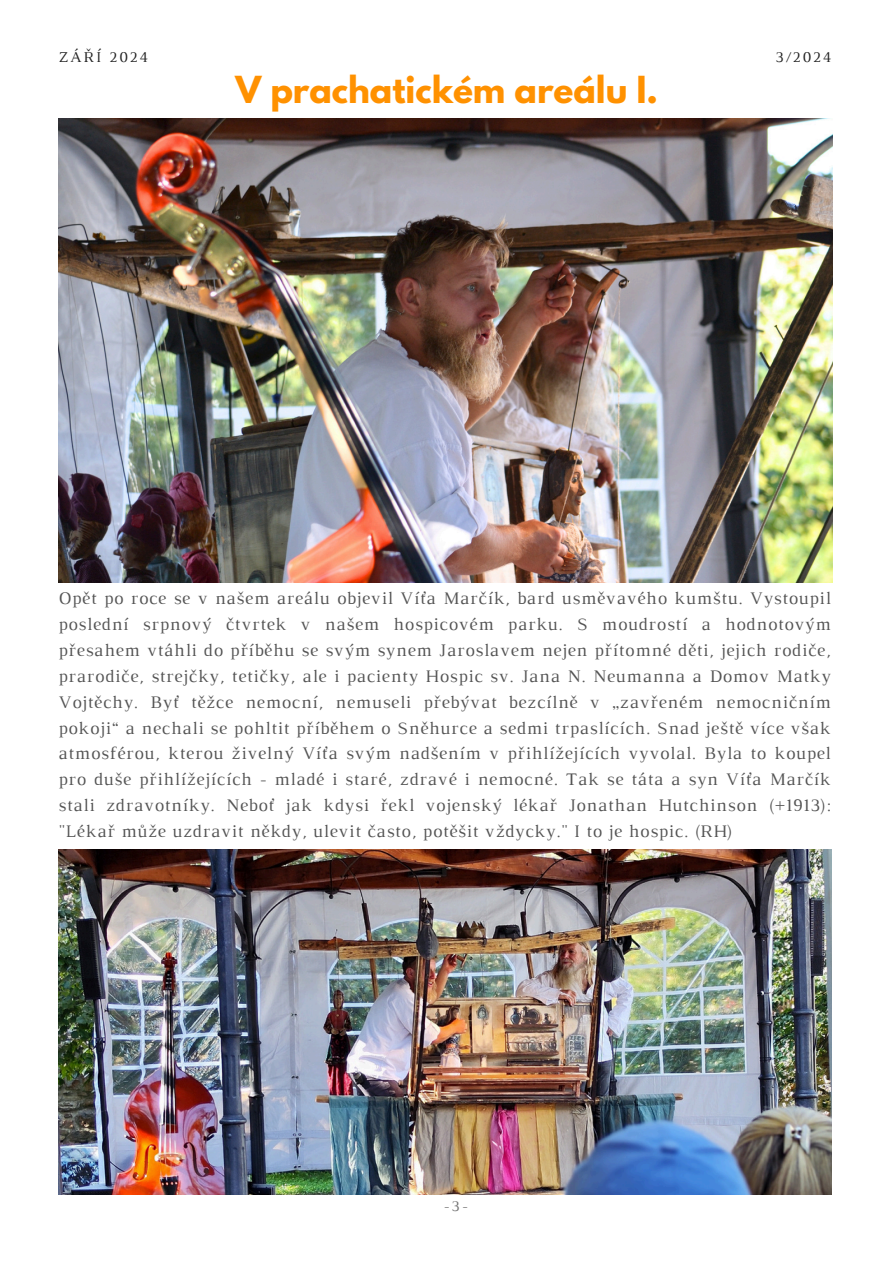
<style>
.page{position:relative;width:894px;height:1264px;background:#fff}
.page>*{position:absolute;margin:0;border:0;box-sizing:border-box;transform-origin:0 0}
.t1{font:700 33px "League Spartan";color:#ff9100}
.t2{font:18px/25.8px "Luthier";letter-spacing:.04em;color:#545454;text-align:justify}
.t3{font:15.3px "Luthier";letter-spacing:.14em;color:#222}
.t4{font:15.3px "Luthier";color:#737373}
</style>
<div class="page">
<img style="left:58px;top:849px;width:773px;height:344px">
<img style="left:58px;top:119px;width:773px;height:463px">
<p class="t3" style="left:58px;top:51px;width:91px">ZÁŘÍ 2024</p>
<p class="t3" style="left:775px;top:51px;width:58px">3/2024</p>
<p class="t1" style="left:235px;top:73px;width:424px">V prachatickém areálu I.</p>
<p class="t2" style="left:58px;top:586px;width:773px">Opět po roce se v našem areálu objevil Víťa Marčík, bard usměvavého kumštu. Vystoupil poslední srpnový čtvrtek v našem hospicovém parku. S moudrostí a hodnotovým přesahem vtáhli do příběhu se svým synem Jaroslavem nejen přítomné děti, jejich rodiče, prarodiče, strejčky, tetičky, ale i pacienty Hospic sv. Jana N. Neumanna a Domov Matky Vojtěchy. Byť těžce nemocní, nemuseli přebývat bezcílně v „zavřeném nemocničním pokoji“ a nechali se pohltit příběhem o Sněhurce a sedmi trpaslících. Snad ještě více však atmosférou, kterou živelný Víťa svým nadšením v přihlížejících vyvolal. Byla to koupel pro duše přihlížejících - mladé i staré, zdravé i nemocné. Tak se táta a syn Víťa Marčík stali zdravotníky. Neboť jak kdysi řekl vojenský lékař Jonathan Hutchinson (+1913): "Lékař může uzdravit někdy, ulevit často, potěšit vždycky." I to je hospic. (RH)</p>
<h1 class="t4" style="left:443px;top:1200px;width:26px">-3-</h1>
</div>
